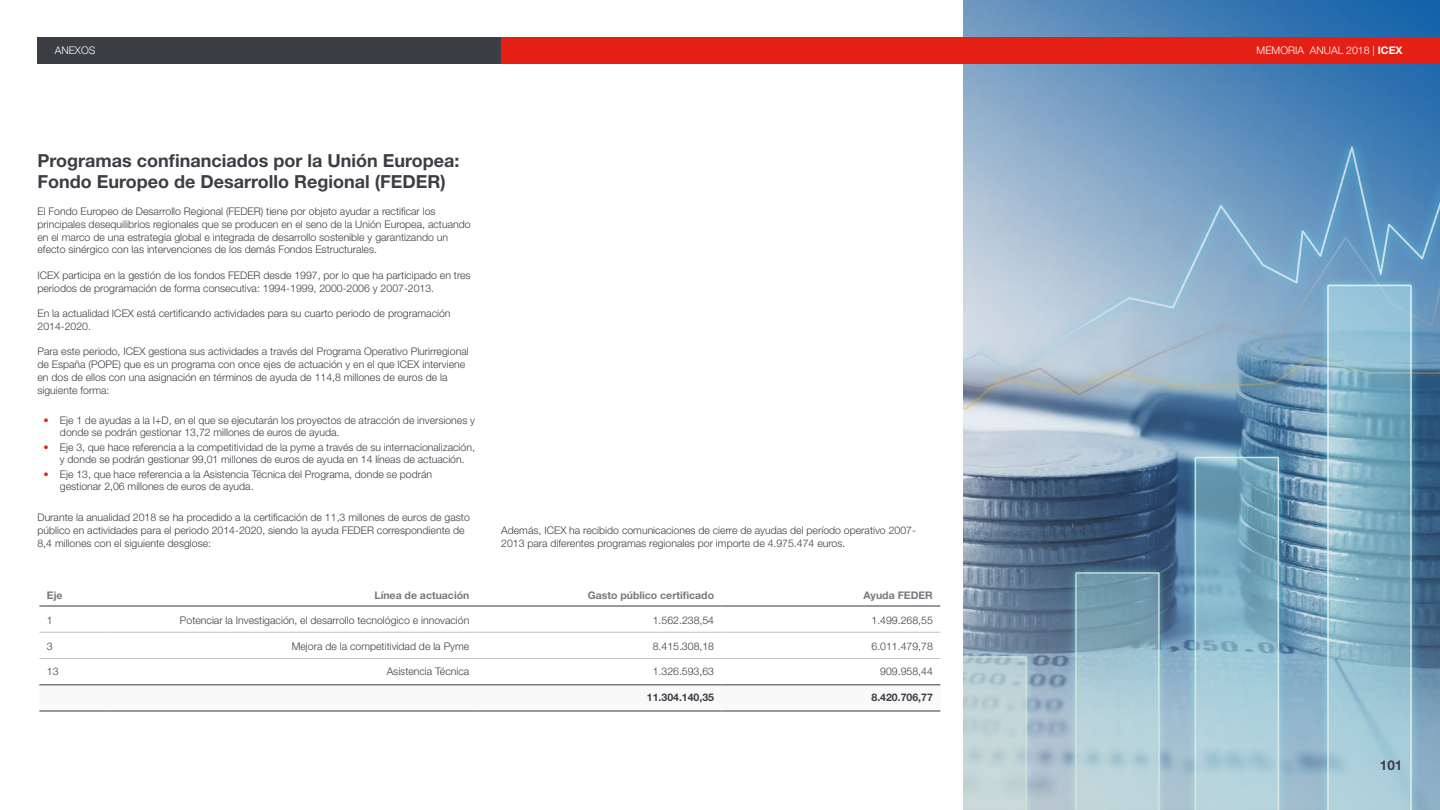
<style>
.page{position:relative;width:1440px;height:810px;background:#fff}
.page>*{position:absolute;margin:0;border:0;box-sizing:border-box;transform-origin:0 0}
.t1{font:700 18px/21.6px "Helvetica Neue LT Pro";color:#3c3e45}
.t2{font:700 13.5px "Helvetica Neue LT Pro";color:#3c3e45}
.t3{font:300 10.5px/12.8px "Helvetica Neue LT Pro";color:#3c3e45}
.t4{font:300 10.5px "Helvetica Neue LT Pro";color:#3a3e45}
.t5{font:700 10.5px "Helvetica Neue LT Pro";color:#7b787d}
.t6{font:300 10.5px "Helvetica Neue LT Pro";color:#fff}
.t7{font:700 10.5px "Helvetica Neue LT Pro";color:#3a3e45}
.s1{font-weight:700}
.s2{color:#e42118}
</style>
<div class="page">
<hr style="left:39px;top:605px;width:69px;height:2px;background:#7b787d">
<hr style="left:108px;top:605px;width:369px;height:2px;background:#7b787d">
<hr style="left:477px;top:605px;width:245px;height:2px;background:#7b787d">
<hr style="left:722px;top:605px;width:218px;height:2px;background:#7b787d">
<hr style="left:39px;top:632px;width:69px;height:1px;background:#c4c2c4">
<hr style="left:39px;top:658px;width:69px;height:1px;background:#c4c2c4">
<hr style="left:39px;top:684px;width:69px;height:2px;background:#7b787d">
<hr style="left:108px;top:684px;width:369px;height:2px;background:#7b787d">
<hr style="left:477px;top:684px;width:245px;height:2px;background:#7b787d">
<hr style="left:722px;top:684px;width:218px;height:2px;background:#7b787d">
<hr style="left:39px;top:710px;width:69px;height:2px;background:#7b787d">
<hr style="left:108px;top:710px;width:369px;height:2px;background:#7b787d">
<hr style="left:477px;top:710px;width:245px;height:2px;background:#7b787d">
<hr style="left:722px;top:710px;width:218px;height:2px;background:#7b787d">
<hr style="left:108px;top:632px;width:369px;height:1px;background:#c4c2c4">
<hr style="left:477px;top:632px;width:245px;height:1px;background:#c4c2c4">
<hr style="left:722px;top:632px;width:218px;height:1px;background:#c4c2c4">
<hr style="left:108px;top:658px;width:369px;height:1px;background:#c4c2c4">
<hr style="left:477px;top:658px;width:245px;height:1px;background:#c4c2c4">
<hr style="left:722px;top:658px;width:218px;height:1px;background:#c4c2c4">
<img style="left:963px;top:0;width:477px;height:810px">
<div style="left:501px;top:38px;width:939px;height:26px;background:#e41f13"></div>
<div style="left:38px;top:38px;width:463px;height:26px;background:#3c3e45"></div>
<p class="t6" style="left:55px;top:44px;width:42px">ANEXOS</p>
<p class="t6" style="left:1257px;top:44px;width:147px">MEMORIA ANUAL 2018 | <span class="s1">ICEX</span></p>
<h1 class="t1" style="left:38px;top:149px;width:423px">Programas confinanciados por la Unión Europea:<br>Fondo Europeo de Desarrollo Regional (FEDER)</h1>
<p class="t3" style="left:38px;top:205px;width:435px">El Fondo Europeo de Desarrollo Regional (FEDER) tiene por objeto ayudar a rectificar los principales desequilibrios regionales que se producen en el seno de la Unión Europea, actuando en el marco de una estrategia global e integrada de desarrollo sostenible y garantizando un efecto sinérgico con las intervenciones de los demás Fondos Estructurales.</p>
<p class="t3" style="left:38px;top:269px;width:435px">ICEX participa en la gestión de los fondos FEDER desde 1997, por lo que ha participado en tres periodos de programación de forma consecutiva: 1994-1999, 2000-2006 y 2007-2013.</p>
<p class="t3" style="left:38px;top:307px;width:415px">En la actualidad ICEX está certificando actividades para su cuarto periodo de programación<br>2014-2020.</p>
<p class="t3" style="left:38px;top:345px;width:433px">Para este periodo, ICEX gestiona sus actividades a través del Programa Operativo Plurirregional de España (POPE) que es un programa con once ejes de actuación y en el que ICEX interviene en dos de ellos con una asignación en términos de ayuda de 114,8 millones de euros de la siguiente forma:</p>
<p class="t3" style="left:60px;top:413px;width:417px;text-indent:-16px"><span class="s2">•</span> Eje 1 de ayudas a la I+D, en el que se ejecutarán los proyectos de atracción de inversiones y donde se podrán gestionar 13,72 millones de euros de ayuda.</p>
<p class="t3" style="left:43px;top:440px;width:433px;text-align:center"><span class="s2">•</span> Eje 3, que hace referencia a la competitividad de la pyme a través de su internacionalización, y donde se podrán gestionar 99,01 millones de euros de ayuda en 14 líneas de actuación.</p>
<p class="t3" style="left:60px;top:467px;width:374px;text-indent:-16px"><span class="s2">•</span> Eje 13, que hace referencia a la Asistencia Técnica del Programa, donde se podrán gestionar 2,06 millones de euros de ayuda.</p>
<p class="t3" style="left:37px;top:511px;width:434px">Durante la anualidad 2018 se ha procedido a la certificación de 11,3 millones de euros de gasto público en actividades para el periodo 2014-2020, siendo la ayuda FEDER correspondiente de<br>8,4 millones con el siguiente desglose:</p>
<p class="t3" style="left:501px;top:524px;width:416px">Además, ICEX ha recibido comunicaciones de cierre de ayudas del período operativo 2007-<br>2013 para diferentes programas regionales por importe de 4.975.474 euros.</p>
<p class="t5" style="left:47px;top:588px;width:17px">Eje</p>
<p class="t5" style="left:374px;top:588px;width:96px">Línea de actuación</p>
<p class="t5" style="left:588px;top:588px;width:128px">Gasto público certificado</p>
<p class="t5" style="left:864px;top:588px;width:71px">Ayuda FEDER</p>
<p class="t4" style="left:47px;top:614px;width:7px">1</p>
<p class="t4" style="left:180px;top:614px;width:291px">Potenciar la Investigación, el desarrollo tecnológico e innovación</p>
<p class="t4" style="left:653px;top:614px;width:63px">1.562.238,54</p>
<p class="t4" style="left:872px;top:614px;width:63px">1.499.268,55</p>
<p class="t4" style="left:47px;top:639px;width:7px">3</p>
<p class="t4" style="left:292px;top:639px;width:179px">Mejora de la competitividad de la Pyme</p>
<p class="t4" style="left:653px;top:639px;width:63px">8.415.308,18</p>
<p class="t4" style="left:872px;top:639px;width:63px">6.011.479,78</p>
<p class="t4" style="left:47px;top:665px;width:13px">13</p>
<p class="t4" style="left:387px;top:665px;width:84px">Asistencia Técnica</p>
<p class="t4" style="left:653px;top:665px;width:63px">1.326.593,63</p>
<p class="t4" style="left:880px;top:665px;width:54px">909.958,44</p>
<p class="t7" style="left:647px;top:690px;width:69px">11.304.140,35</p>
<p class="t7" style="left:872px;top:690px;width:63px">8.420.706,77</p>
<p class="t2" style="left:1380px;top:757px;width:24px">101</p>
</div>
